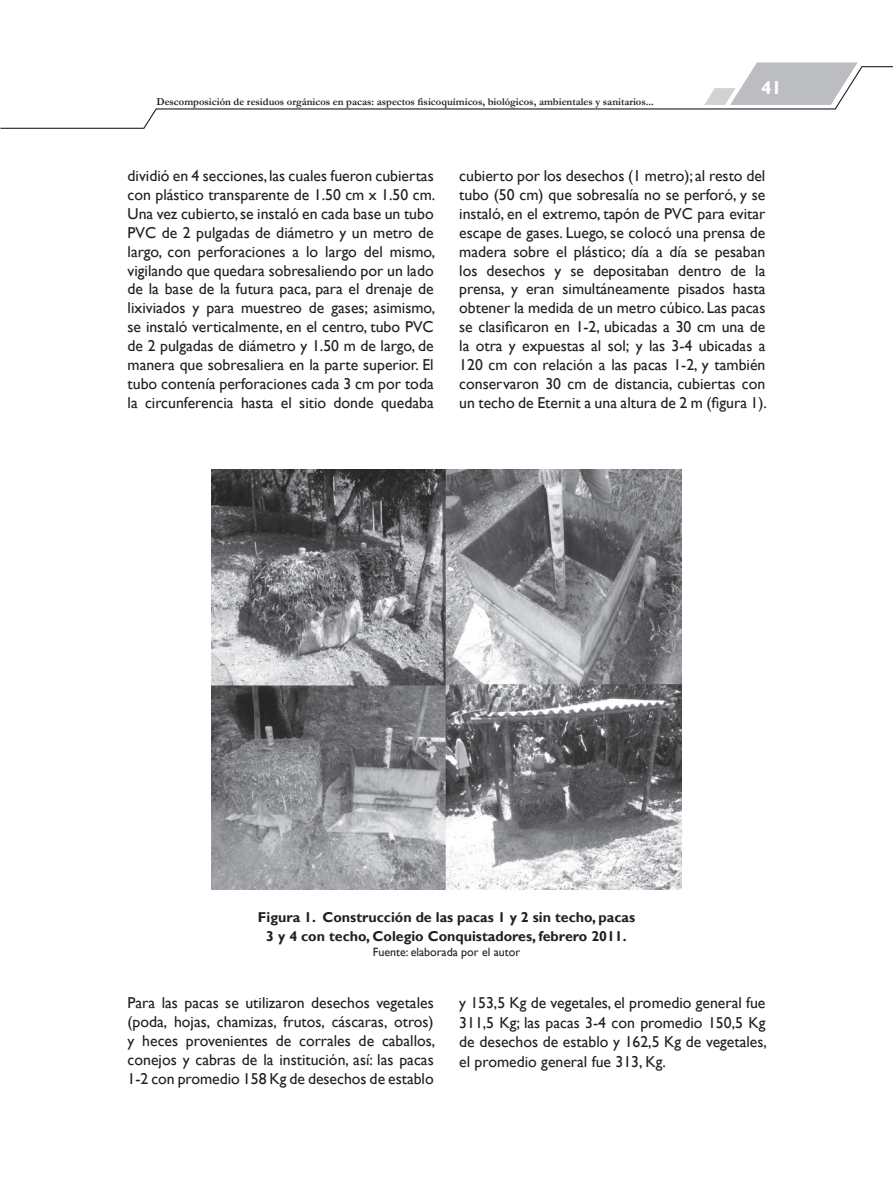
<style>
.page{position:relative;width:893px;height:1191px;background:#fff}
.page>*{position:absolute;margin:0;border:0;box-sizing:border-box;transform-origin:0 0}
.t1{font:700 18.75px "Gill Sans";color:#fff}
.t2{font:15.75px/18.9px "Gill Sans";color:#231f20;text-align:justify}
.t3{font:700 14.25px/18.9px "Gill Sans";color:#231f20;text-align:center}
.t4{font:12px "Gill Sans";color:#231f20}
.t5{font:700 10.5px "Garamond";color:#231f20}
</style>
<div class="page">
<svg style="left:755px;top:62px;width:103px;height:4px"></svg>
<svg style="left:0;top:66px;width:893px;height:63px"></svg>
<img style="left:211px;top:469px;width:471px;height:420px">
<p class="t5" style="left:156px;top:94px;width:499px">Descomposición de residuos orgánicos en pacas: aspectos fisicoquímicos, biológicos, ambientales y sanitarios...</p>
<p class="t1" style="left:761px;top:77px;width:22px">41</p>
<p class="t2" style="left:128px;top:167px;width:309px">dividió en 4 secciones, las cuales fueron cubiertas con plástico transparente de 1.50 cm x 1.50 cm.<br>Una vez cubierto, se instaló en cada base un tubo PVC de 2 pulgadas de diámetro y un metro de largo, con perforaciones a lo largo del mismo, vigilando que quedara sobresaliendo por un lado de la base de la futura paca, para el drenaje de lixiviados y para muestreo de gases; asimismo, se instaló verticalmente, en el centro, tubo PVC de 2 pulgadas de diámetro y 1.50 m de largo, de manera que sobresaliera en la parte superior. El tubo contenía perforaciones cada 3 cm por toda la circunferencia hasta el sitio donde quedaba</p>
<p class="t2" style="left:459px;top:167px;width:309px">cubierto por los desechos (1 metro); al resto del tubo (50 cm) que sobresalía no se perforó, y se instaló, en el extremo, tapón de PVC para evitar escape de gases. Luego, se colocó una prensa de madera sobre el plástico; día a día se pesaban los desechos y se depositaban dentro de la prensa, y eran simultáneamente pisados hasta obtener la medida de un metro cúbico. Las pacas se clasificaron en 1-2, ubicadas a 30 cm una de la otra y expuestas al sol; y las 3-4 ubicadas a 120 cm con relación a las pacas 1-2, y también conservaron 30 cm de distancia, cubiertas con un techo de Eternit a una altura de 2 m (figura 1).</p>
<p class="t3" style="left:258px;top:908px;width:379px">Figura 1. Construcción de las pacas 1 y 2 sin techo, pacas<br>3 y 4 con techo, Colegio Conquistadores, febrero 2011.</p>
<p class="t4" style="left:373px;top:944px;width:149px">Fuente: elaborada por el autor</p>
<p class="t2" style="left:128px;top:994px;width:309px">Para las pacas se utilizaron desechos vegetales (poda, hojas, chamizas, frutos, cáscaras, otros) y heces provenientes de corrales de caballos, conejos y cabras de la institución, así: las pacas 1-2 con promedio 158 Kg de desechos de establo</p>
<p class="t2" style="left:459px;top:993px;width:309px;line-height:19.5px">y 153,5 Kg de vegetales, el promedio general fue 311,5 Kg; las pacas 3-4 con promedio 150,5 Kg de desechos de establo y 162,5 Kg de vegetales, el promedio general fue 313, Kg.</p>
</div>
